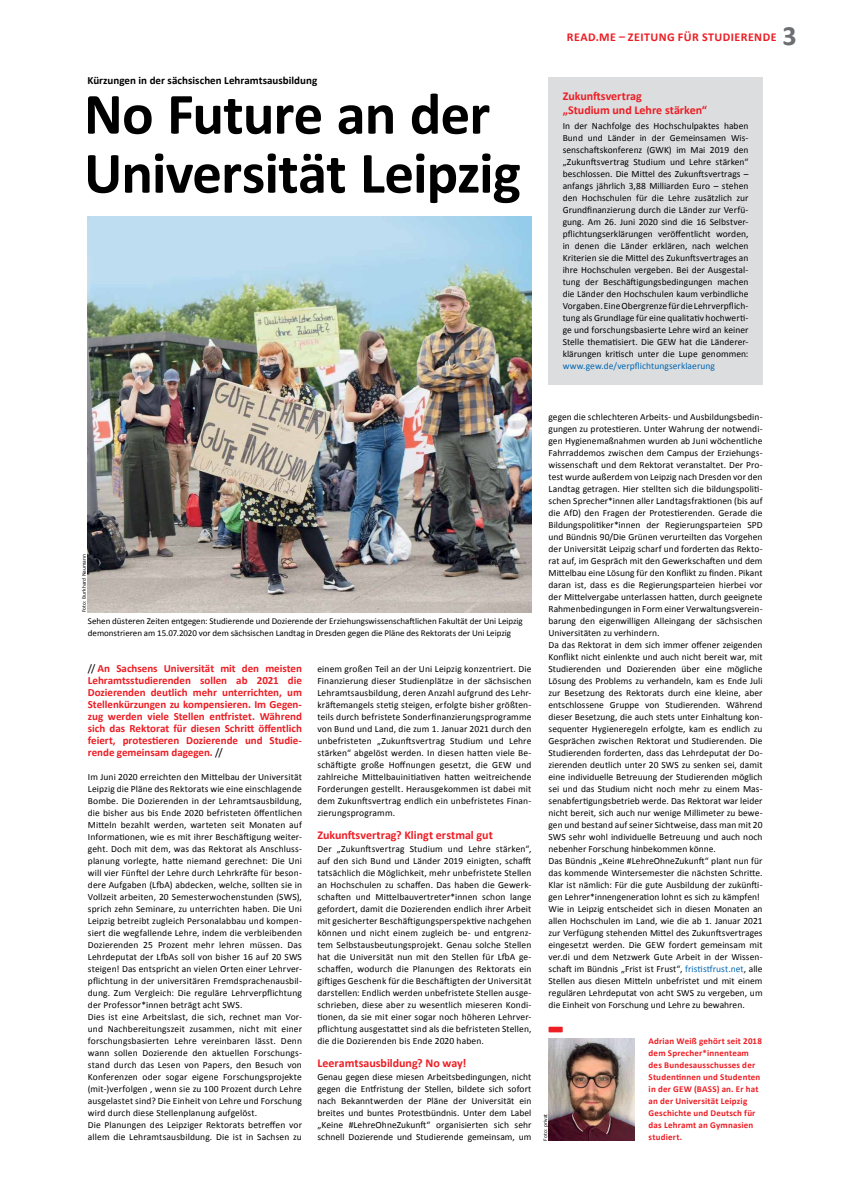
<style>
.page{position:relative;width:842px;height:1191px;background:#fff}
.page>*{position:absolute;margin:0;border:0;box-sizing:border-box;transform-origin:0 0}
.t1{font:700 59px/59px "Calibri";letter-spacing:-.015em;color:#000}
.t2{font:700 28px "Calibri";color:#6d6e71}
.t3{font:700 12px/14px "Calibri";letter-spacing:.005em;color:#ed1d24}
.t4{font:700 12px "Calibri";letter-spacing:.04em;color:#ed1d24}
.t5{font:700 11px/12px "Calibri";letter-spacing:-.005em;color:#ed1d24;text-align:justify}
.t6{font:700 11px "Calibri";color:#000}
.t7{font:9.5px/12px "Calibri";letter-spacing:.005em;color:#000;text-align:justify}
.t8{font:9.5px "Calibri";letter-spacing:.005em;color:#0066b3}
.t9{font:9px/12px "Calibri";letter-spacing:-.005em;color:#000}
.t10{font:700 9px/12px "Calibri";letter-spacing:.02em;color:#ed1d24}
.t11{font:5.5px "Calibri";letter-spacing:.02em;color:#000}
.s1{font-weight:400;color:#000}
.s2{color:#0066b3}
</style>
<div class="page">
<div style="left:548px;top:1026px;width:15px;height:6px;background:#ed1d24"></div>
<div style="left:548px;top:77px;width:215px;height:307px;background:#dcddde"></div>
<img style="left:88px;top:216px;width:443px;height:396px">
<img style="left:549px;top:1038px;width:85px;height:102px">
<p class="t6" style="left:87px;top:73px;width:231px">Kürzungen in der sächsischen Lehramtsausbildung</p>
<h1 class="t1" style="left:84px;top:84px;width:438px">No Future an der<br>Universität Leipzig</h1>
<p class="t4" style="left:567px;top:29px;width:211px">read.me – Zeitung für Studierende</p>
<h2 class="t2" style="left:782px;top:18px;width:16px">3</h2>
<p class="t3" style="left:563px;top:89px;width:146px">Zukunftsvertrag<br>„Studium und Lehre stärken“</p>
<p class="t7" style="left:563px;top:120px;width:187px">In der Nachfolge des Hochschulpaktes haben Bund und Länder in der Gemeinsamen Wis&shy;senschaftskonferenz (GWK) im Mai 2019 den „Zukunftsvertrag Studium und Lehre stärken“ beschlossen. Die Mittel des Zukunftsvertrags – anfangs jährlich 3,88 Milliarden Euro – stehen den Hochschulen für die Lehre zusätzlich zur Grundfinanzierung durch die Länder zur Verfü&shy;gung. Am 26. Juni 2020 sind die 16 Selbstver&shy;pflichtungserklärungen veröffentlicht worden, in denen die Länder erklären, nach welchen Kriterien sie die Mittel des Zukunftsvertrages an ihre Hochschulen vergeben. Bei der Ausgestal&shy;tung der Beschäftigungsbedingungen machen die Länder den Hochschulen kaum verbindliche Vorgaben. Eine Obergrenze für die Lehrverpflich&shy;tung als Grundlage für eine qualitativ hochwerti&shy;ge und forschungsbasierte Lehre wird an keiner Stelle thematisiert. Die GEW hat die Länderer&shy;klärungen kritisch unter die Lupe genommen:</p>
<p class="t8" style="left:563px;top:360px;width:154px">www.gew.de/verpflichtungserklaerung</p>
<p class="t11" style="left:80px;top:612px;width:60px;rotate:-90deg">Foto: Burkhard Naumann</p>
<p class="t9" style="left:88px;top:615px;width:436px">Sehen düsteren Zeiten entgegen: Studierende und Dozierende der Erziehungswissenschaftlichen Fakultät der Uni Leipzig demonstrieren am 15.07.2020 vor dem sächsischen Landtag in Dresden gegen die Pläne des Rektorats der Uni Leipzig</p>
<p class="t5" style="left:88px;top:662px;width:216px"><span class="s1">//</span> An Sachsens Universität mit den meisten Lehramtsstudierenden sollen ab 2021 die Dozierenden deutlich mehr unterrichten, um Stellenkürzungen zu kompensieren. Im Gegen&shy;zug werden viele Stellen entfristet. Während sich das Rektorat für diesen Schritt öffentlich feiert, protestieren Dozierende und Studie&shy;rende gemeinsam dagegen. <span class="s1">//</span></p>
<p class="t7" style="left:88px;top:771px;width:216px;text-align:left">Im Juni 2020 erreichten den Mittelbau der Universität Leipzig die Pläne des Rektorats wie eine einschlagende Bombe. Die Dozierenden in der Lehramtsausbildung, die bisher aus bis Ende 2020 befristeten öffentlichen Mitteln bezahlt werden, warteten seit Monaten auf Informationen, wie es mit ihrer Beschäftigung weiter&shy;geht. Doch mit dem, was das Rektorat als Anschluss&shy;planung vorlegte, hatte niemand gerechnet: Die Uni will vier Fünftel der Lehre durch Lehrkräfte für beson&shy;dere Aufgaben (LfbA) abdecken, welche, sollten sie in Vollzeit arbeiten, 20 Semesterwochenstunden (SWS), sprich zehn Seminare, zu unterrichten haben. Die Uni Leipzig betreibt zugleich Personalabbau und kompen&shy;siert die wegfallende Lehre, indem die verbleibenden Dozierenden 25 Prozent mehr lehren müssen. Das Lehrdeputat der LfbAs soll von bisher 16 auf 20 SWS steigen! Das entspricht an vielen Orten einer Lehrver&shy;pflichtung in der universitären Fremdsprachenausbil&shy;dung. Zum Vergleich: Die reguläre Lehrverpflichtung der Professor*innen beträgt acht SWS.<br>Dies ist eine Arbeitslast, die sich, rechnet man Vor&shy;und Nachbereitungszeit zusammen, nicht mit einer forschungsbasierten Lehre vereinbaren lässt. Denn wann sollen Dozierende den aktuellen Forschungs&shy;stand durch das Lesen von Papers, den Besuch von Konferenzen oder sogar eigene Forschungsprojekte (mit-)verfolgen , wenn sie zu 100 Prozent durch Lehre ausgelastet sind? Die Einheit von Lehre und Forschung wird durch diese Stellenplanung aufgelöst.<br>Die Planungen des Leipziger Rektorats betreffen vor allem die Lehramtsausbildung. Die ist in Sachsen zu</p>
<p class="t7" style="left:317px;top:663px;width:216px">einem großen Teil an der Uni Leipzig konzentriert. Die Finanzierung dieser Studienplätze in der sächsischen Lehramtsausbildung, deren Anzahl aufgrund des Lehr&shy;kräftemangels stetig steigen, erfolgte bisher größten&shy;teils durch befristete Sonderfinanzierungsprogramme von Bund und Land, die zum 1. Januar 2021 durch den unbefristeten „Zukunftsvertrag Studium und Lehre stärken“ abgelöst werden. In diesen hatten viele Be&shy;schäftigte große Hoffnungen gesetzt, die GEW und zahlreiche Mittelbauinitiativen hatten weitreichende Forderungen gestellt. Herausgekommen ist dabei mit dem Zukunftsvertrag endlich ein unbefristetes Finan&shy;zierungsprogramm.</p>
<p class="t3" style="left:317px;top:828px;width:177px">Zukunftsvertrag? Klingt erstmal gut</p>
<p class="t7" style="left:317px;top:843px;width:216px">Der „Zukunftsvertrag Studium und Lehre stärken“, auf den sich Bund und Länder 2019 einigten, schafft tatsächlich die Möglichkeit, mehr unbefristete Stellen an Hochschulen zu schaffen. Das haben die Gewerk&shy;schaften und Mittelbauvertreter*innen schon lange gefordert, damit die Dozierenden endlich ihrer Arbeit mit gesicherter Beschäftigungsperspektive nachgehen können und nicht einem zugleich be- und entgrenz&shy;tem Selbstausbeutungsprojekt. Genau solche Stellen hat die Universität nun mit den Stellen für LfbA ge&shy;schaffen, wodurch die Planungen des Rektorats ein giftiges Geschenk für die Beschäftigten der Universität darstellen: Endlich werden unbefristete Stellen ausge&shy;schrieben, diese aber zu wesentlich mieseren Kondi&shy;tionen, da sie mit einer sogar noch höheren Lehrver&shy;pflichtung ausgestattet sind als die befristeten Stellen, die die Dozierenden bis Ende 2020 haben.</p>
<p class="t3" style="left:317px;top:1056px;width:151px">Leeramtsausbildung? No way!</p>
<p class="t7" style="left:317px;top:1071px;width:216px">Genau gegen diese miesen Arbeitsbedingungen, nicht gegen die Entfristung der Stellen, bildete sich sofort nach Bekanntwerden der Pläne der Universität ein breites und buntes Protestbündnis. Unter dem Label „Keine #LehreOhneZukunft“ organisierten sich sehr schnell Dozierende und Studierende gemeinsam, um</p>
<p class="t7" style="left:548px;top:411px;width:216px;text-align:left">gegen die schlechteren Arbeits- und Ausbildungsbedin&shy;gungen zu protestieren. Unter Wahrung der notwendi&shy;gen Hygienemaßnahmen wurden ab Juni wöchentliche Fahrraddemos zwischen dem Campus der Erziehungs&shy;wissenschaft und dem Rektorat veranstaltet. Der Pro&shy;test wurde außerdem von Leipzig nach Dresden vor den Landtag getragen. Hier stellten sich die bildungspoliti&shy;schen Sprecher*innen aller Landtagsfraktionen (bis auf die AfD) den Fragen der Protestierenden. Gerade die Bildungspolitiker*innen der Regierungsparteien SPD und Bündnis 90/Die Grünen verurteilten das Vorgehen der Universität Leipzig scharf und forderten das Rekto&shy;rat auf, im Gespräch mit den Gewerkschaften und dem Mittelbau eine Lösung für den Konflikt zu finden. Pikant daran ist, dass es die Regierungsparteien hierbei vor der Mittelvergabe unterlassen hatten, durch geeignete Rahmenbedingungen in Form einer Verwaltungsverein&shy;barung den eigenwilligen Alleingang der sächsischen Universitäten zu verhindern.<br>Da das Rektorat in dem sich immer offener zeigenden Konflikt nicht einlenkte und auch nicht bereit war, mit Studierenden und Dozierenden über eine mögliche Lösung des Problems zu verhandeln, kam es Ende Juli zur Besetzung des Rektorats durch eine kleine, aber entschlossene Gruppe von Studierenden. Während dieser Besetzung, die auch stets unter Einhaltung kon&shy;sequenter Hygieneregeln erfolgte, kam es endlich zu Gesprächen zwischen Rektorat und Studierenden. Die Studierenden forderten, dass das Lehrdeputat der Do&shy;zierenden deutlich unter 20 SWS zu senken sei, damit eine individuelle Betreuung der Studierenden möglich sei und das Studium nicht noch mehr zu einem Mas&shy;senabfertigungsbetrieb werde. Das Rektorat war leider nicht bereit, sich auch nur wenige Millimeter zu bewe&shy;gen und bestand auf seiner Sichtweise, dass man mit 20<br>SWS sehr wohl individuelle Betreuung und auch noch nebenher Forschung hinbekommen könne.<br>Das Bündnis „Keine #LehreOhneZukunft“ plant nun für das kommende Wintersemester die nächsten Schritte.<br>Klar ist nämlich: Für die gute Ausbildung der zukünfti&shy;gen Lehrer*innengeneration lohnt es sich zu kämpfen!<br>Wie in Leipzig entscheidet sich in diesen Monaten an allen Hochschulen im Land, wie die ab 1. Januar 2021 zur Verfügung stehenden Mittel des Zukunftsvertrages eingesetzt werden. Die GEW fordert gemeinsam mit ver.di und dem Netzwerk Gute Arbeit in der Wissen&shy;schaft im Bündnis „Frist ist Frust“, <span class="s2">frististfrust.net</span>, alle Stellen aus diesen Mitteln unbefristet und mit einem regulären Lehrdeputat von acht SWS zu vergeben, um die Einheit von Forschung und Lehre zu bewahren.</p>
<p class="t10" style="left:649px;top:1035px;width:115px">Adrian Weiß gehört seit 2018 dem Sprecher*innenteam des Bundesausschusses der<br>Studentinnen und Studenten in der GEW (BASS) an. Er hat an der Universität Leipzig<br>Geschichte und Deutsch für das Lehramt an Gymnasien studiert.</p>
<p class="t11" style="left:542px;top:1140px;width:28px;rotate:-90deg">Foto: privat</p>
</div>
